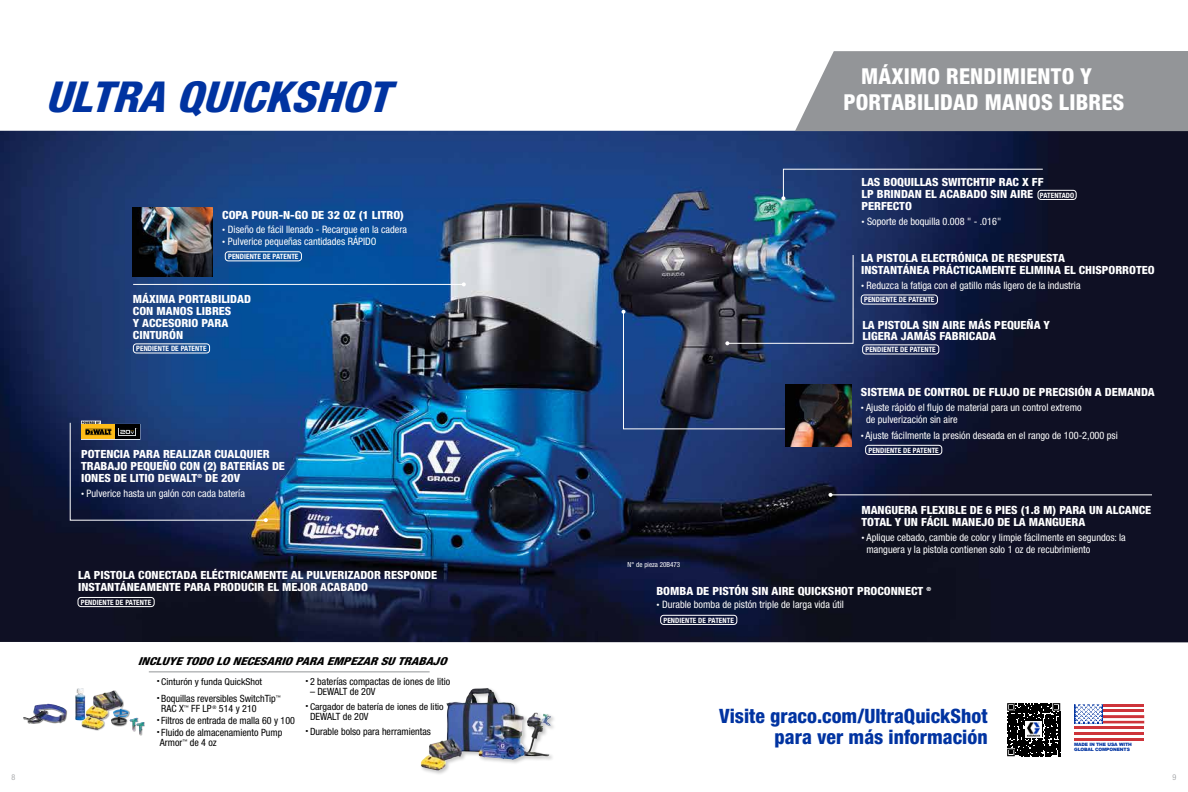
<style>
.page{position:relative;width:1188px;height:792px;background:#fff}
.page>*{position:absolute;margin:0;border:0;box-sizing:border-box;transform-origin:0 0}
.t1{font:italic 800 condensed 42.7px "Helvetica Neue LTW1 G";color:#0033a1;scale:1.07 1}
.t2{font:800 condensed 22px/26.5px "Helvetica Neue LTW1 G";letter-spacing:.01em;color:#fff}
.t3{font:800 condensed 19.8px/21px "Helvetica Neue LTW1 G";color:#0033a1;text-align:right}
.t4{font:800 condensed 11.3px/12px "Helvetica Neue LTW1 G";color:#fff;scale:1.06 1}
.t5{font:italic 800 condensed 10.9px "Helvetica Neue LTW1 G";color:#000;scale:1.16 1}
.t6{font:condensed 10.2px/12px "Helvetica Neue LTW1 G";color:#fff}
.t7{font:condensed 10px/10px "Helvetica Neue LTW1 G";color:#000}
.t8{font:condensed 9.4px "Helvetica Neue LTW1 G";color:#000;scale:1.06 1}
.t9{font:300 condensed 8px "Helvetica Neue LTW1 G";color:#939598}
.t10{font:700 condensed 7.3px "Helvetica Neue LTW1 G";letter-spacing:.01em;color:#fff}
.t11{font:condensed 7px "Helvetica Neue LTW1 G";color:#fff}
.t12{font:900 4.5px/5px "Arial";letter-spacing:-.025em;color:#0033a1}
.s1{font-size:6.2px}
.s2{font-size:10.3px}
.s3{font-size:9px}
</style>
<div class="page">
<img style="left:0;top:131px;width:1188px;height:511px">
<hr style="left:831px;top:494px;width:321px;height:1px;background:#fff">
<svg style="left:829px;top:493px;width:4px;height:4px"></svg>
<hr style="left:133px;top:284px;width:331px;height:1px;background:#fff">
<svg style="left:462px;top:282px;width:4px;height:4px"></svg>
<img style="left:785px;top:430px;width:67px;height:17px">
<img style="left:133px;top:208px;width:80px;height:68px">
<svg style="left:781px;top:168px;width:263px;height:32px;background:#1e305d"></svg>
<svg style="left:69px;top:421px;width:199px;height:101px;background:#223561"></svg>
<img style="left:621px;top:254px;width:233px;height:176px">
<div style="left:136px;top:722px;width:9px;height:14px;background:#000;opacity:.33"></div>
<svg style="left:130px;top:718px;width:14px;height:17px"></svg>
<div style="left:113px;top:708px;width:17px;height:11px;background:#000;opacity:.33"></div>
<img style="left:124px;top:708px;width:5px;height:10px">
<div style="left:111px;top:716px;width:17px;height:10px;background:#000;opacity:.33"></div>
<img style="left:111px;top:716px;width:16px;height:10px">
<img style="left:75px;top:688px;width:10px;height:32px">
<div style="left:86px;top:690px;width:38px;height:31px;background:#000;opacity:.33"></div>
<img style="left:86px;top:691px;width:37px;height:28px">
<div style="left:81px;top:716px;width:25px;height:15px;background:#000;opacity:.33"></div>
<img style="left:82px;top:716px;width:22px;height:14px">
<div style="left:23px;top:704px;width:45px;height:20px;background:#000;opacity:.55"></div>
<img style="left:34px;top:704px;width:14px;height:6px">
<hr style="left:149px;top:672px;width:281px;height:1px;background:#939598">
<svg style="left:1074px;top:704px;width:71px;height:37px"></svg>
<div style="left:795px;top:51px;width:393px;height:80px;background:#939598"></div>
<svg style="left:1007px;top:703px;width:54px;height:54px"></svg>
<svg style="left:1007px;top:703px;width:53px;height:53px;background:#292929"></svg>
<img style="left:1026px;top:722px;width:16px;height:16px">
<div style="left:660px;top:615px;width:77px;height:10px;border:1px solid #fff;border-radius:3px"></div>
<div style="left:1038px;top:190px;width:38px;height:10px;border:1px solid #fff;border-radius:3px"></div>
<div style="left:225px;top:252px;width:77px;height:9px;border:1px solid #fff;border-radius:3px"></div>
<div style="left:133px;top:344px;width:77px;height:9px;border:1px solid #fff;border-radius:3px"></div>
<div style="left:78px;top:597px;width:76px;height:10px;border:1px solid #fff;border-radius:3px"></div>
<div style="left:865px;top:445px;width:77px;height:10px;border:1px solid #fff;border-radius:3px"></div>
<div style="left:862px;top:345px;width:77px;height:9px;border:1px solid #fff;border-radius:3px"></div>
<div style="left:861px;top:295px;width:77px;height:9px;border:1px solid #fff;border-radius:3px"></div>
<div style="left:419px;top:687px;width:138px;height:89px;background:#000;opacity:.22"></div>
<img style="left:446px;top:688px;width:41px;height:19px">
<h1 class="t1" style="left:45px;top:70px;width:323px">ULTRA QUICKSHOT</h1>
<p class="t4" style="left:222px;top:209px;width:173px">COPA POUR-N-GO DE 32 OZ (1 LITRO)</p>
<p class="t6" style="left:222px;top:224px;width:186px"><span class="s1">•</span> Diseño de fácil llenado - Recargue en la cadera</p>
<p class="t6" style="left:222px;top:236px;width:156px"><span class="s1">•</span> Pulverice pequeñas cantidades RÁPIDO</p>
<p class="t10" style="left:228px;top:252px;width:72px">PENDIENTE DE PATENTE</p>
<p class="t4" style="left:133px;top:293px;width:113px">MÁXIMA PORTABILIDAD<br>CON MANOS LIBRES<br>Y ACCESORIO PARA<br>CINTURÓN</p>
<p class="t10" style="left:136px;top:344px;width:72px">PENDIENTE DE PATENTE</p>
<p class="t4" style="left:81px;top:448px;width:194px">POTENCIA PARA REALIZAR CUALQUIER<br>TRABAJO PEQUEÑO CON (2) BATERÍAS DE<br>IONES DE LITIO D<span class="s2">E</span>WALT<sup>®</sup> DE 20V</p>
<p class="t6" style="left:81px;top:488px;width:165px"><span class="s1">•</span> Pulverice hasta un galón con cada batería</p>
<p class="t4" style="left:78px;top:569px;width:340px">LA PISTOLA CONECTADA ELÉCTRICAMENTE AL PULVERIZADOR RESPONDE<br>INSTANTÁNEAMENTE PARA PRODUCIR EL MEJOR ACABADO</p>
<p class="t10" style="left:81px;top:598px;width:72px">PENDIENTE DE PATENTE</p>
<p class="t5" style="left:138px;top:654px;width:272px">INCLUYETODOLONECESARIOPARAEMPEZARSUTRABAJO</p>
<p class="t8" style="left:157px;top:677px;width:101px"><sup>•</sup> Cinturón y funda QuickShot</p>
<p class="t7" style="left:161px;top:694px;width:121px;text-indent:-4px"><sup>•</sup> Boquillas reversibles SwitchTip<sup>™<br></sup>RAC X<sup>™</sup> FF LP <sup>®</sup> 514 y 210</p>
<p class="t7" style="left:157px;top:716px;width:140px"><sup>•</sup> Filtros de entrada de malla 60 y 100</p>
<p class="t7" style="left:157px;top:728px;width:127px"><sup>•</sup> Fluido de almacenamiento Pump<br>Armor<sup>™</sup> de 4 oz</p>
<p class="t7" style="left:306px;top:677px;width:146px"><sup>•</sup> 2 baterías compactas de iones de litio</p>
<p class="t7" style="left:310px;top:687px;width:67px">– D<span class="s3">E</span>WALT de 20V</p>
<p class="t8" style="left:306px;top:701px;width:132px"><sup>•</sup> Cargador de batería de iones de litio</p>
<p class="t7" style="left:310px;top:712px;width:60px">DEWALT de 20V</p>
<p class="t7" style="left:306px;top:727px;width:127px"><sup>•</sup> Durable bolso para herramientas</p>
<h2 class="t2" style="left:843px;top:63px;width:283px;text-indent:18px">MÁXIMO RENDIMIENTO Y<br>PORTABILIDAD MANOS LIBRES</h2>
<p class="t4" style="left:861px;top:176px;width:173px">LAS BOQUILLAS SWITCHTIP RAC X FF<br>LP BRINDAN EL ACABADO SIN AIRE<br>PERFECTO</p>
<p class="t6" style="left:861px;top:215px;width:141px"><span class="s1">•</span> Soporte de boquilla 0.008 " - .016"</p>
<p class="t10" style="left:1040px;top:191px;width:36px">PATENTADO</p>
<p class="t4" style="left:861px;top:252px;width:279px">LA PISTOLA ELECTRÓNICA DE RESPUESTA<br>INSTANTÁNEA PRÁCTICAMENTE ELIMINA EL CHISPORROTEO</p>
<p class="t6" style="left:861px;top:279px;width:221px"><span class="s1">•</span> Reduzca la fatiga con el gatillo más ligero de la industria</p>
<p class="t10" style="left:864px;top:295px;width:72px">PENDIENTE DE PATENTE</p>
<p class="t4" style="left:862px;top:319px;width:178px;line-height:11px">LA PISTOLA SIN AIRE MÁS PEQUEÑA Y<br>LIGERA JAMÁS FABRICADA</p>
<p class="t10" style="left:866px;top:345px;width:72px">PENDIENTE DE PATENTE</p>
<p class="t4" style="left:861px;top:385px;width:279px">SISTEMA DE CONTROL DE FLUJO DE PRECISIÓN A DEMANDA</p>
<p class="t6" style="left:866px;top:402px;width:217px;text-indent:-5px"><span class="s1">•</span> Ajuste rápido el flujo de material para un control extremo de pulverización sin aire</p>
<p class="t6" style="left:861px;top:429px;width:259px"><span class="s1">•</span> Ajuste fácilmente la presión deseada en el rango de 100-2,000 psi</p>
<p class="t10" style="left:869px;top:446px;width:72px">PENDIENTE DE PATENTE</p>
<p class="t11" style="left:628px;top:560px;width:54px">N° de pieza 20B473</p>
<p class="t4" style="left:861px;top:504px;width:275px">MANGUERA FLEXIBLE DE 6 PIES (1.8 M) PARA UN ALCANCE<br>TOTAL Y UN FÁCIL MANEJO DE LA MANGUERA</p>
<p class="t6" style="left:867px;top:532px;width:261px;text-indent:-5px"><span class="s1">•</span> Aplique cebado, cambie de color y limpie fácilmente en segundos: la manguera y la pistola contienen solo 1 oz de recubrimiento</p>
<p class="t4" style="left:656px;top:585px;width:261px">BOMBA DE PISTÓN SIN AIRE QUICKSHOT PROCONNECT <sup>®</sup></p>
<p class="t6" style="left:656px;top:599px;width:189px"><span class="s1">•</span> Durable bomba de pistón triple de larga vida útil</p>
<p class="t10" style="left:664px;top:616px;width:72px">PENDIENTE DE PATENTE</p>
<h3 class="t3" style="left:719px;top:706px;width:270px">Visite graco.com/UltraQuickShot para ver más información</h3>
<p class="t12" style="left:1074px;top:741px;width:59px">MADE IN THE USA WITH<br>GLOBAL COMPONENTS</p>
<p class="t9" style="left:12px;top:772px;width:5px">8</p>
<p class="t9" style="left:1173px;top:772px;width:5px">9</p>
</div>
